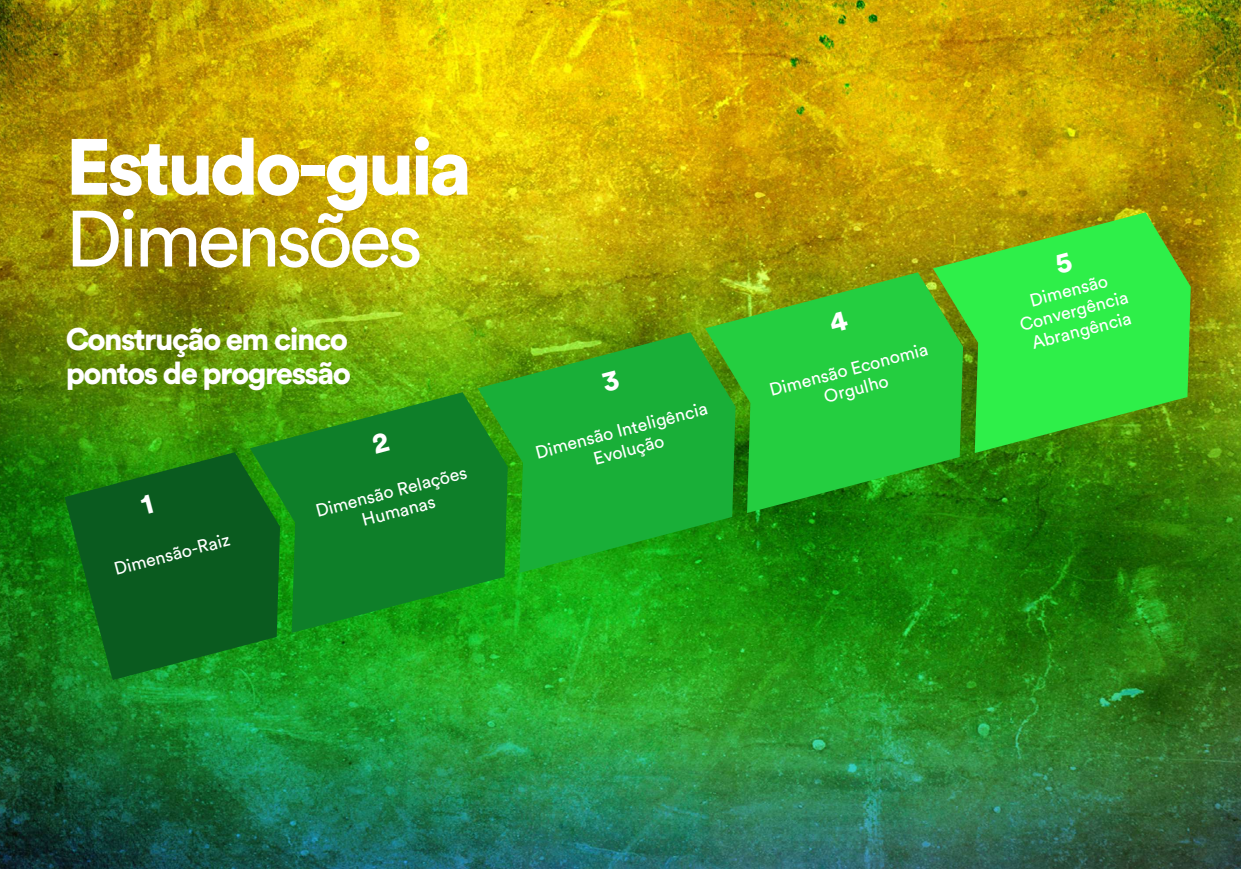
<style>
.page{position:relative;width:1241px;height:869px;background:#fff}
.page>*{position:absolute;margin:0;border:0;box-sizing:border-box;transform-origin:0 0}
.t1{font:900 78.58px "Circular Std";letter-spacing:-.05em;color:#fff}
.t2{font:78.58px "Circular Std";letter-spacing:-.05em;color:#fff}
.t3{font:900 30.97px/34px "Circular Std";letter-spacing:-.05em;color:#fff}
.t4{font:17.85px/20.7px "Circular Std";color:#fff;text-align:center}
</style>
<div class="page">
<img style="left:0;top:0;width:1240px;height:868px">
<svg style="left:932px;top:212px;width:258px;height:241px;background:#41d136"></svg>
<svg style="left:477px;top:332px;width:258px;height:240px;background:#23aa2b"></svg>
<svg style="left:250px;top:392px;width:257px;height:240px;background:#168921"></svg>
<svg style="left:64px;top:452px;width:216px;height:227px;background:#0e691c"></svg>
<svg style="left:705px;top:272px;width:257px;height:241px;background:#2fba31"></svg>
<svg style="left:140px;top:494px;width:13px;height:20px"></svg>
<svg style="left:371px;top:431px;width:19px;height:22px"></svg>
<svg style="left:601px;top:370px;width:19px;height:22px"></svg>
<svg style="left:828px;top:310px;width:20px;height:22px"></svg>
<svg style="left:1054px;top:252px;width:18px;height:21px"></svg>
<h1 class="t1" style="left:66px;top:115px;width:408px">Estudo-guia</h1>
<h1 class="t2" style="left:66px;top:191px;width:359px">Dimensões</h1>
<h2 class="t3" style="left:66px;top:321px;width:287px">Construção em cinco pontos de progressão</h2>
<p class="t4" style="left:112px;top:559px;width:121px;rotate:-15deg">Dimensão-Raiz</p>
<p class="t4" style="left:313px;top:501px;width:157px;rotate:-15deg">Dimensão Relações<br>Humanas</p>
<p class="t4" style="left:533px;top:442px;width:179px;rotate:-15deg">Dimensão Inteligência<br>Evolução</p>
<p class="t4" style="left:767px;top:380px;width:164px;rotate:-15deg">Dimensão Economia<br>Orgulho</p>
<p class="t4" style="left:1012px;top:294px;width:113px;rotate:-15deg">Dimensão<br>Convergência<br>Abrangência</p>
</div>
